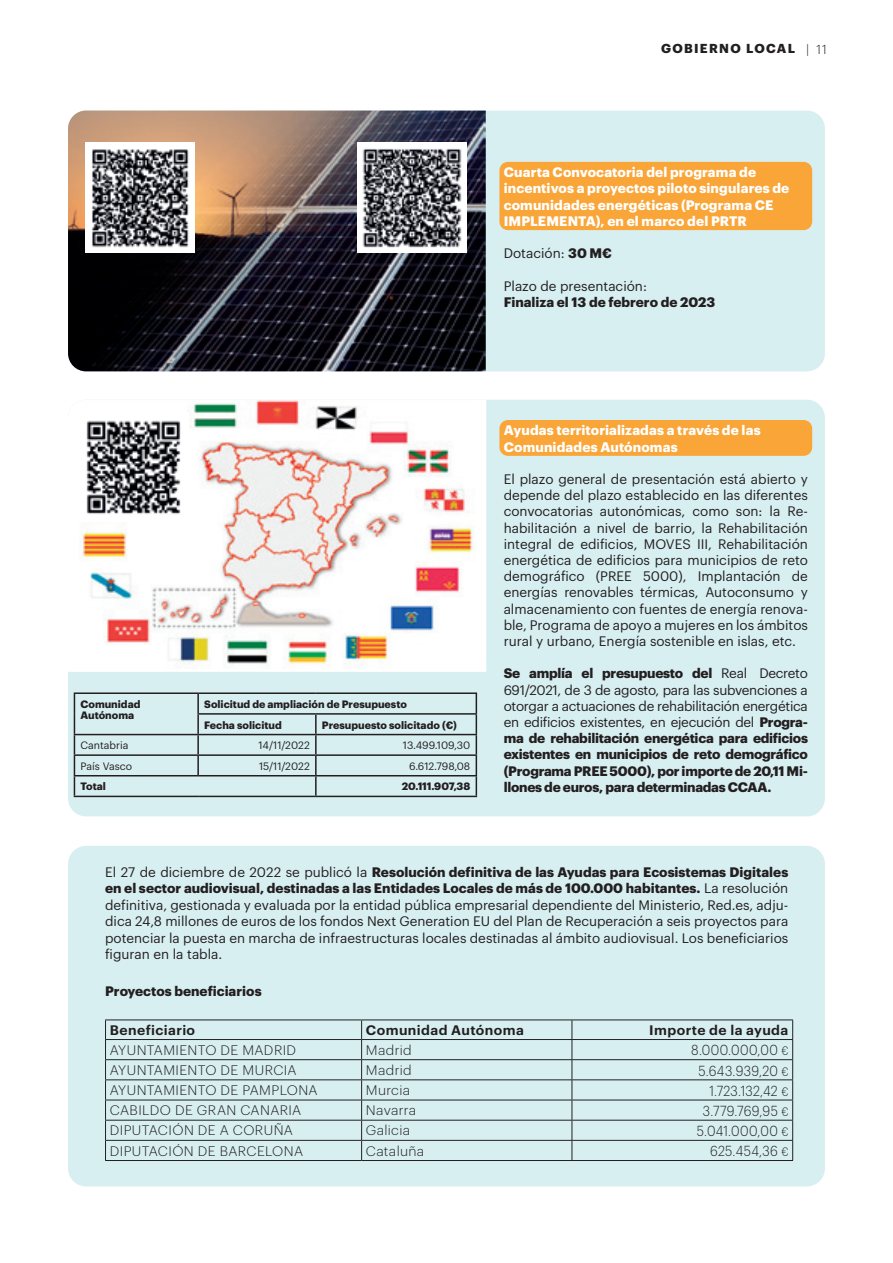
<style>
.page{position:relative;width:893px;height:1263px;background:#fff}
.page>*{position:absolute;margin:0;border:0;box-sizing:border-box;transform-origin:0 0}
.t1{font:300 14.25px "Graphik";letter-spacing:.03em;color:#231f20;scale:.9 1}
.t2{font:13.5px/16.2px "Graphik";color:#231f20;text-align:justify}
.t3{font:700 13.5px/16.2px "Graphik";letter-spacing:-.015em;color:#231f20;text-align:justify}
.t4{font:700 13.5px/16.2px "Graphik";letter-spacing:.01em;color:#fff}
.t5{font:300 13.5px "Graphik";letter-spacing:.025em;color:#231f20}
.t6{font:600 13.5px "Graphik";letter-spacing:.03em;color:#231f20}
.t7{font:700 12.75px "Graphik";color:#231f20}
.t8{font:300 12.75px "Graphik";color:#231f20}
.t9{font:700 10.5px/11.4px "Graphik";color:#231f20}
.t10{font:10.5px "Graphik";color:#231f20}
.s1{font-weight:700}
.s2{font-weight:400}
.s3{font-size:12px}
</style>
<div class="page">
<div style="left:68px;top:400px;width:757px;height:416px;background:#d8eff2;border-radius:18px"></div>
<img style="left:68px;top:400px;width:418px;height:272px">
<div style="left:499px;top:420px;width:313px;height:36px;background:#f9a538;border-radius:9px"></div>
<img style="left:79px;top:412px;width:109px;height:110px">
<hr style="left:74px;top:692px;width:124px;height:2px;background:#231f20">
<hr style="left:198px;top:692px;width:118px;height:2px;background:#231f20">
<hr style="left:316px;top:692px;width:161px;height:2px;background:#231f20">
<hr style="left:197px;top:713px;width:119px;height:2px;background:#231f20">
<hr style="left:316px;top:713px;width:161px;height:2px;background:#231f20">
<hr style="left:74px;top:734px;width:124px;height:1px;background:#231f20">
<hr style="left:198px;top:734px;width:118px;height:1px;background:#231f20">
<hr style="left:316px;top:734px;width:161px;height:1px;background:#231f20">
<hr style="left:74px;top:754px;width:124px;height:2px;background:#231f20">
<hr style="left:198px;top:754px;width:118px;height:2px;background:#231f20">
<svg style="left:197px;top:694px;width:2px;height:81px"></svg>
<hr style="left:316px;top:754px;width:161px;height:2px;background:#231f20">
<svg style="left:315px;top:715px;width:2px;height:60px"></svg>
<hr style="left:74px;top:775px;width:124px;height:1px;background:#231f20">
<svg style="left:74px;top:694px;width:1px;height:102px"></svg>
<hr style="left:198px;top:775px;width:118px;height:1px;background:#231f20">
<hr style="left:316px;top:775px;width:161px;height:1px;background:#231f20">
<hr style="left:315px;top:776px;width:2px;height:20px;background:#231f20">
<svg style="left:476px;top:694px;width:1px;height:102px"></svg>
<hr style="left:74px;top:796px;width:124px;height:1px;background:#231f20">
<hr style="left:198px;top:796px;width:118px;height:1px;background:#231f20">
<hr style="left:316px;top:796px;width:161px;height:1px;background:#231f20">
<div style="left:68px;top:111px;width:757px;height:260px;background:#d8eff2;border-radius:18px"></div>
<img style="left:68px;top:111px;width:418px;height:260px">
<div style="left:499px;top:162px;width:313px;height:68px;background:#f9a538;border-radius:9px"></div>
<img style="left:85px;top:143px;width:110px;height:109px">
<img style="left:357px;top:143px;width:110px;height:109px">
<div style="left:68px;top:846px;width:757px;height:340px;background:#d8eff2;border-radius:18px"></div>
<hr style="left:105px;top:1019px;width:257px;height:1px;background:#231f20">
<hr style="left:362px;top:1019px;width:210px;height:1px;background:#231f20">
<hr style="left:572px;top:1019px;width:221px;height:1px;background:#231f20">
<hr style="left:105px;top:1039px;width:257px;height:1px;background:#231f20">
<hr style="left:362px;top:1039px;width:210px;height:1px;background:#231f20">
<hr style="left:572px;top:1039px;width:221px;height:1px;background:#231f20">
<hr style="left:105px;top:1059px;width:257px;height:1px;background:#231f20">
<hr style="left:362px;top:1059px;width:210px;height:1px;background:#231f20">
<hr style="left:572px;top:1059px;width:221px;height:1px;background:#231f20">
<hr style="left:105px;top:1079px;width:257px;height:1px;background:#231f20">
<hr style="left:362px;top:1079px;width:210px;height:1px;background:#231f20">
<hr style="left:572px;top:1079px;width:221px;height:1px;background:#231f20">
<hr style="left:105px;top:1100px;width:257px;height:1px;background:#231f20">
<hr style="left:362px;top:1100px;width:210px;height:1px;background:#231f20">
<hr style="left:572px;top:1100px;width:221px;height:1px;background:#231f20">
<hr style="left:105px;top:1120px;width:257px;height:1px;background:#231f20">
<hr style="left:362px;top:1120px;width:210px;height:1px;background:#231f20">
<hr style="left:572px;top:1120px;width:221px;height:1px;background:#231f20">
<hr style="left:105px;top:1140px;width:257px;height:1px;background:#231f20">
<svg style="left:105px;top:1020px;width:1px;height:140px"></svg>
<hr style="left:362px;top:1140px;width:210px;height:1px;background:#231f20">
<svg style="left:361px;top:1020px;width:1px;height:140px"></svg>
<hr style="left:572px;top:1140px;width:221px;height:1px;background:#231f20">
<svg style="left:572px;top:1020px;width:1px;height:140px"></svg>
<svg style="left:792px;top:1020px;width:1px;height:140px"></svg>
<hr style="left:105px;top:1160px;width:257px;height:1px;background:#231f20">
<hr style="left:362px;top:1160px;width:210px;height:1px;background:#231f20">
<hr style="left:572px;top:1160px;width:221px;height:1px;background:#231f20">
<p class="t7" style="left:661px;top:39px;width:11px">gobierno</p>
<p class="t7" style="left:746px;top:39px;width:11px">local</p>
<p class="t8" style="left:806px;top:40px;width:22px">| 11</p>
<p class="t4" style="left:504px;top:163px;width:287px">Cuarta Convocatoria del programa de incentivos a proyectos piloto singulares de comunidades energéticas (Programa CE IMPLEMENTA), en el marco del PRTR</p>
<p class="t2" style="left:504px;top:244px;width:110px">Dotación: <span class="s1">30 M€</span></p>
<p class="t2" style="left:504px;top:277px;width:145px">Plazo de presentación:</p>
<p class="t3" style="left:504px;top:293px;width:213px">Finaliza el 13 de febrero de 2023</p>
<p class="t9" style="left:80px;top:697px;width:62px">Comunidad<br>Autónoma</p>
<p class="t9" style="left:204px;top:693px;width:204px;line-height:20.7px">Solicitud de ampliación de Presupuesto<br>Fecha solicitud</p>
<p class="t9" style="left:322px;top:718px;width:137px">Presupuesto solicitado (€)</p>
<p class="t10" style="left:80px;top:737px;width:50px">Cantabria</p>
<p class="t10" style="left:259px;top:737px;width:53px">14/11/2022</p>
<p class="t10" style="left:403px;top:737px;width:69px">13.499.109,30</p>
<p class="t10" style="left:80px;top:758px;width:53px">País Vasco</p>
<p class="t10" style="left:259px;top:758px;width:52px">15/11/2022</p>
<p class="t10" style="left:409px;top:758px;width:63px">6.612.798,08</p>
<p class="t9" style="left:80px;top:780px;width:27px">Total</p>
<p class="t9" style="left:402px;top:780px;width:70px">20.111.907,38</p>
<p class="t4" style="left:504px;top:421px;width:258px">Ayudas territorializadas a través de las<br>Comunidades Autónomas</p>
<p class="t2" style="left:504px;top:470px;width:306px">El plazo general de presentación está abierto y depende del plazo establecido en las diferentes convocatorias autonómicas, como son: la Re&shy;habilitación a nivel de barrio, la Rehabilitación integral de edificios, MOVES III, Rehabilitación energética de edificios para municipios de reto demográfico (PREE 5000), Implantación de energías renovables térmicas, Autoconsumo y almacenamiento con fuentes de energía renova&shy;ble, Programa de apoyo a mujeres en los ámbitos rural y urbano, Energía sostenible en islas, etc.</p>
<p class="t3" style="left:504px;top:664px;width:306px">Se amplía el presupuesto del <span class="s2">Real Decreto 691/2021, de 3 de agosto, para las subvenciones a otorgar a actuaciones de rehabilitación energética en edificios existentes, en ejecución del</span> Progra&shy;ma de rehabilitación energética para edificios existentes en municipios de reto demográfico (Programa PREE 5000), por importe de 20,11 Mi&shy;llones de euros, para determinadas CCAA.</p>
<p class="t2" style="left:105px;top:862px;width:685px">El 27 de diciembre de 2022 se publicó la <span class="s1">Resolución definitiva de las Ayudas para Ecosistemas Digitales en el sector audiovisual, destinadas a las Entidades Locales de más de 100.000 habitantes.</span> La resolución definitiva, gestionada y evaluada por la entidad pública empresarial dependiente del Ministerio, Red.es, adju&shy;dica 24,8 millones de euros de los fondos Next Generation EU del Plan de Recuperación a seis proyectos para potenciar la puesta en marcha de infraestructuras locales destinadas al ámbito audiovisual. Los beneficiarios figuran en la tabla.</p>
<p class="t3" style="left:105px;top:982px;width:158px">Proyectos beneficiarios</p>
<p class="t6" style="left:110px;top:1020px;width:87px">Beneficiario</p>
<p class="t6" style="left:366px;top:1020px;width:160px">Comunidad Autónoma</p>
<p class="t6" style="left:649px;top:1020px;width:141px">Importe de la ayuda</p>
<p class="t5" style="left:110px;top:1040px;width:188px">AYUNTAMIENTO DE MADRID</p>
<p class="t5" style="left:366px;top:1040px;width:47px">Madrid</p>
<p class="t1" style="left:691px;top:1040px;width:109px">8.000.000,00 <span class="s3">€</span></p>
<p class="t5" style="left:110px;top:1060px;width:188px">AYUNTAMIENTO DE MURCIA</p>
<p class="t5" style="left:366px;top:1060px;width:47px">Madrid</p>
<p class="t1" style="left:698px;top:1060px;width:102px">5.643.939,20 <span class="s3">€</span></p>
<p class="t5" style="left:110px;top:1080px;width:209px">AYUNTAMIENTO DE PAMPLONA</p>
<p class="t5" style="left:366px;top:1080px;width:46px">Murcia</p>
<p class="t1" style="left:709px;top:1080px;width:89px">1.723.132,42 <span class="s3">€</span></p>
<p class="t5" style="left:110px;top:1100px;width:193px">CABILDO DE GRAN CANARIA</p>
<p class="t5" style="left:366px;top:1100px;width:52px">Navarra</p>
<p class="t1" style="left:703px;top:1100px;width:97px">3.779.769,95 <span class="s3">€</span></p>
<p class="t5" style="left:110px;top:1121px;width:185px">DIPUTACIÓN DE A CORUÑA</p>
<p class="t5" style="left:366px;top:1121px;width:46px">Galicia</p>
<p class="t1" style="left:697px;top:1120px;width:103px">5.041.000,00 <span class="s3">€</span></p>
<p class="t5" style="left:110px;top:1141px;width:195px">DIPUTACIÓN DE BARCELONA</p>
<p class="t5" style="left:366px;top:1141px;width:60px">Cataluña</p>
<p class="t1" style="left:710px;top:1141px;width:88px">625.454,36 <span class="s3">€</span></p>
</div>
